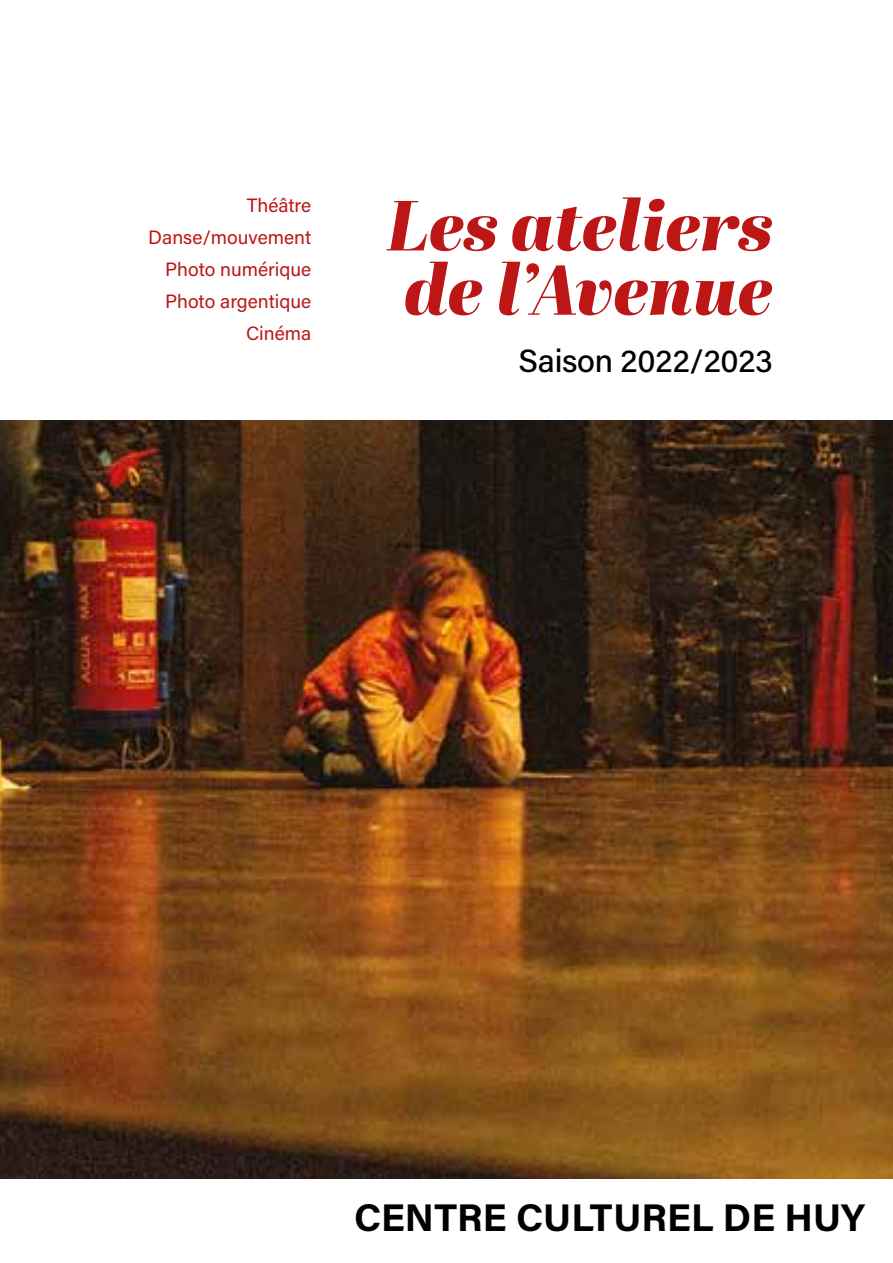
<style>
.page{position:relative;width:893px;height:1263px;background:#fff}
.page>*{position:absolute;margin:0;border:0;box-sizing:border-box;transform-origin:0 0}
.t1{font:italic 70.8px/64.2px "Abril Fatface";color:#bc1616}
.t2{font:700 38.7px "Acumin Pro";color:#000}
.t3{font:32.1px "Acumin Variable Concept";letter-spacing:-.01em;color:#000}
.t4{font:19.2px/31.8px "Acumin Pro";color:#bc1616;text-align:right}
</style>
<div class="page">
<img style="left:0;top:420px;width:893px;height:758px">
<p class="t4" style="left:148px;top:189px;width:164px">Théâtre<br>Danse/mouvement<br>Photo numérique<br>Photo argentique<br>Cinéma</p>
<h1 class="t1" style="left:387px;top:191px;width:387px">Les ateliers de l’Avenue</h1>
<h3 class="t3" style="left:519px;top:338px;width:256px">Saison 2022/2023</h3>
<h2 class="t2" style="left:354px;top:1190px;width:512px">CENTRE CULTUREL DE HUY</h2>
</div>
